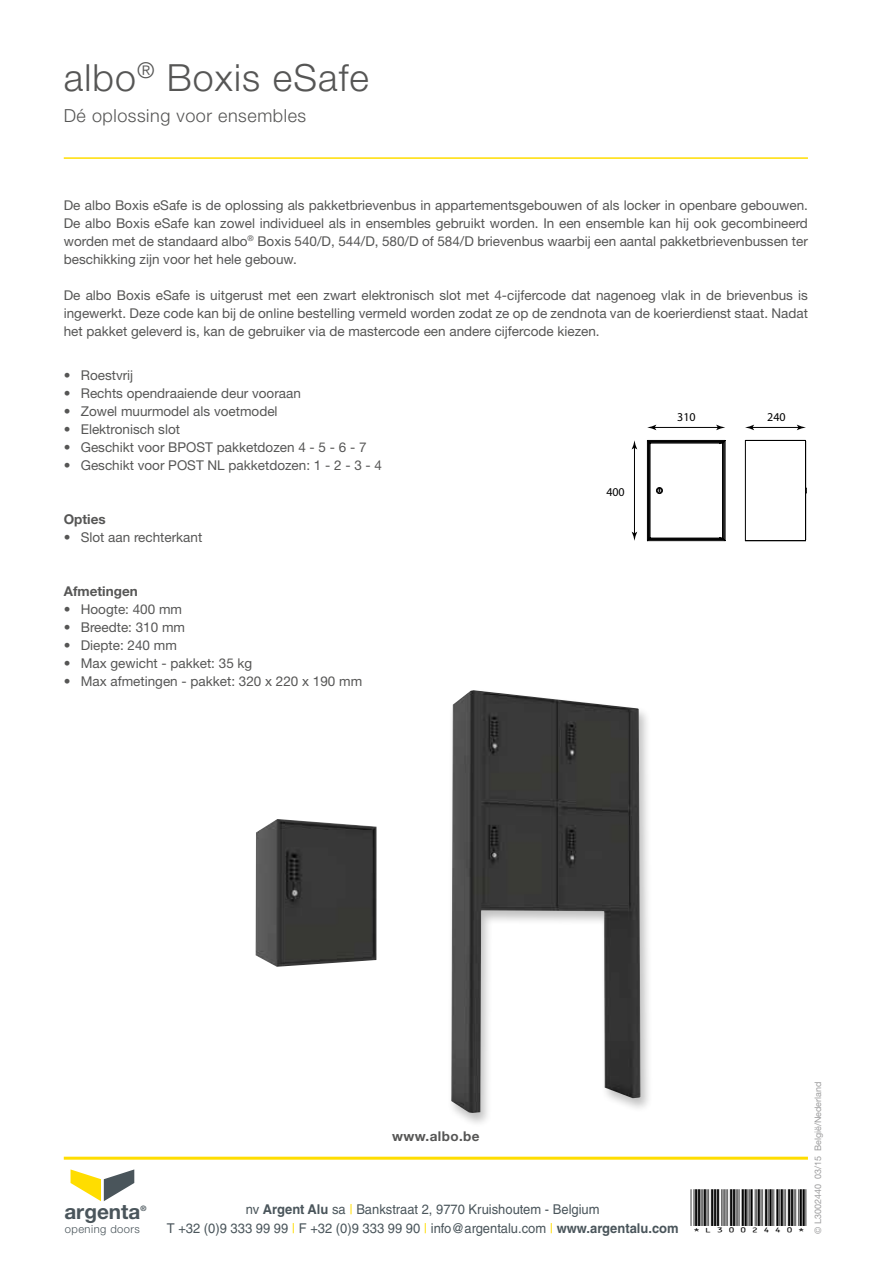
<style>
.page{position:relative;width:893px;height:1263px;background:#fff}
.page>*{position:absolute;margin:0;border:0;box-sizing:border-box;transform-origin:0 0}
.t1{font:300 37.5px "Helvetica Neue LT Std";letter-spacing:.03em;color:#565655}
.t2{font:700 20.7px "Helvetica Neue LT Std";color:#4a555b}
.t3{font:300 18px "Helvetica Neue LT Std";letter-spacing:.03em;color:#565655}
.t4{font:13.5px/18px "Helvetica Neue LT Std";color:#565655;text-align:justify}
.t5{font:13.5px/19.5px "Helvetica LT Std";color:#4a555b;text-align:center;scale:.96 1}
.t6{font:700 13.5px "Helvetica Neue LT Std";color:#565655}
.t7{font:700 13.5px "Helvetica Neue LT Std";letter-spacing:.03em;color:#565655}
.t8{font:12px "ID Automation HC39 M";color:#000}
.t9{font:12px "Myriad Pro";color:#000}
.t10{font:300 11.25px "Helvetica Neue LT Std";letter-spacing:.04em;color:#4a555b}
.t11{font:9px "Helvetica Neue LT Std";color:#9c9c9d}
.t12{font:700 7.5px "Helvetica Neue LT Std";color:#4a555b}
.s1{font-weight:700}
.s2{color:#fd0}
</style>
<div class="page">
<hr style="left:64px;top:157px;width:744px;height:2px;background:#fd0">
<svg style="left:71px;top:1169px;width:63px;height:32px"></svg>
<hr style="left:64px;top:1157px;width:744px;height:3px;background:#fd0">
<div style="left:447px;top:689px;width:206px;height:439px;background:#000;opacity:.25"></div>
<img style="left:451px;top:690px;width:189px;height:423px">
<hr style="left:752px;top:427px;width:47px;height:1px;background:#000">
<svg style="left:797px;top:425px;width:9px;height:5px"></svg>
<svg style="left:745px;top:425px;width:9px;height:5px"></svg>
<hr style="left:654px;top:427px;width:65px;height:1px;background:#000">
<svg style="left:716px;top:425px;width:9px;height:5px"></svg>
<svg style="left:647px;top:425px;width:9px;height:5px"></svg>
<hr style="left:634px;top:447px;width:1px;height:87px;background:#000">
<svg style="left:632px;top:532px;width:5px;height:9px"></svg>
<svg style="left:632px;top:440px;width:5px;height:9px"></svg>
<hr style="left:648px;top:539px;width:76px;height:1px;background:#000">
<hr style="left:647px;top:540px;width:78px;height:1px;background:#000">
<hr style="left:723px;top:443px;width:1px;height:95px;background:#000">
<hr style="left:724px;top:441px;width:1px;height:99px;background:#000">
<hr style="left:725px;top:440px;width:1px;height:101px;background:#000">
<hr style="left:649px;top:443px;width:1px;height:95px;background:#000">
<hr style="left:648px;top:441px;width:1px;height:99px;background:#000">
<hr style="left:647px;top:440px;width:1px;height:101px;background:#000">
<hr style="left:650px;top:442px;width:73px;height:1px;background:#000">
<hr style="left:648px;top:441px;width:76px;height:1px;background:#000">
<hr style="left:647px;top:440px;width:78px;height:1px;background:#000">
<hr style="left:722px;top:443px;width:1px;height:95px;background:#000">
<hr style="left:650px;top:444px;width:1px;height:93px;background:#000">
<hr style="left:651px;top:443px;width:69px;height:1px;background:#000">
<hr style="left:651px;top:538px;width:69px;height:1px;background:#000">
<svg style="left:720px;top:440px;width:6px;height:5px"></svg>
<svg style="left:720px;top:537px;width:6px;height:4px"></svg>
<div style="left:656px;top:487px;width:7px;height:7px;border:1px solid #000;border-radius:50%"></div>
<svg style="left:657px;top:488px;width:5px;height:5px"></svg>
<hr style="left:745px;top:540px;width:60px;height:1px;background:#000">
<hr style="left:805px;top:440px;width:1px;height:101px;background:#000">
<hr style="left:745px;top:440px;width:1px;height:101px;background:#000">
<hr style="left:745px;top:440px;width:60px;height:1px;background:#000">
<img style="left:255px;top:819px;width:122px;height:148px">
<h1 class="t1" style="left:64px;top:54px;width:307px">albo<sup>®</sup> Boxis eSafe</h1>
<h3 class="t3" style="left:64px;top:105px;width:244px">Dé oplossing voor ensembles</h3>
<p class="t4" style="left:64px;top:196px;width:746px">De albo Boxis eSafe is de oplossing als pakketbrievenbus in appartementsgebouwen of als locker in openbare gebouwen.<br>De albo Boxis eSafe kan zowel individueel als in ensembles gebruikt worden. In een ensemble kan hij ook gecombineerd worden met de standaard albo<sup>®</sup> Boxis 540/D, 544/D, 580/D of 584/D brievenbus waarbij een aantal pakketbrievenbussen ter beschikking zijn voor het hele gebouw.</p>
<p class="t4" style="left:64px;top:286px;width:746px">De albo Boxis eSafe is uitgerust met een zwart elektronisch slot met 4-cijfercode dat nagenoeg vlak in de brievenbus is ingewerkt. Deze code kan bij de online bestelling vermeld worden zodat ze op de zendnota van de koerierdienst staat. Nadat het pakket geleverd is, kan de gebruiker via de mastercode een andere cijfercode kiezen.</p>
<p class="t4" style="left:64px;top:366px;width:71px">• Roestvrij</p>
<p class="t4" style="left:64px;top:384px;width:239px">• Rechts opendraaiende deur vooraan</p>
<p class="t4" style="left:64px;top:402px;width:215px">• Zowel muurmodel als voetmodel</p>
<p class="t4" style="left:64px;top:420px;width:118px">• Elektronisch slot</p>
<p class="t4" style="left:64px;top:438px;width:304px">• Geschikt voor BPOST pakketdozen 4 - 5 - 6 - 7</p>
<p class="t4" style="left:64px;top:456px;width:320px">• Geschikt voor POST NL pakketdozen: 1 - 2 - 3 - 4</p>
<p class="t9" style="left:677px;top:410px;width:20px">310</p>
<p class="t9" style="left:767px;top:410px;width:20px">240</p>
<p class="t6" style="left:64px;top:511px;width:43px">Opties</p>
<p class="t4" style="left:64px;top:528px;width:140px">• Slot aan rechterkant</p>
<p class="t6" style="left:64px;top:583px;width:75px">Afmetingen</p>
<p class="t4" style="left:64px;top:600px;width:120px">• Hoogte: 400 mm</p>
<p class="t4" style="left:64px;top:618px;width:123px">• Breedte: 310 mm</p>
<p class="t4" style="left:64px;top:636px;width:115px">• Diepte: 240 mm</p>
<p class="t4" style="left:64px;top:654px;width:190px">• Max gewicht - pakket: 35 kg</p>
<p class="t4" style="left:64px;top:672px;width:300px">• Max afmetingen - pakket: 320 x 220 x 190 mm</p>
<p class="t9" style="left:606px;top:485px;width:20px">400</p>
<p class="t7" style="left:392px;top:1127px;width:89px">www.albo.be</p>
<p class="t12" style="left:140px;top:1203px;width:8px">®</p>
<p class="t5" style="left:167px;top:1199px;width:535px">nv <span class="s1">Argent Alu</span> sa <span class="s2">|</span> Bankstraat 2, 9770 Kruishoutem - Belgium<br>T +32 (0)9 333 99 99 <span class="s2">|</span> F +32 (0)9 333 99 90 <span class="s2">|</span> info@argentalu.com <span class="s2">|</span> <span class="s1">www.argentalu.com</span></p>
<h2 class="t2" style="left:64px;top:1198px;width:78px">argenta</h2>
<p class="t10" style="left:65px;top:1222px;width:77px">opening doors</p>
<p class="t8" style="left:691px;top:1215px;width:118px">*L3002440*</p>
<p class="t11" style="left:812px;top:1234px;width:154px;rotate:-90deg">© L3002440 03/15 België/Nederland</p>
</div>
